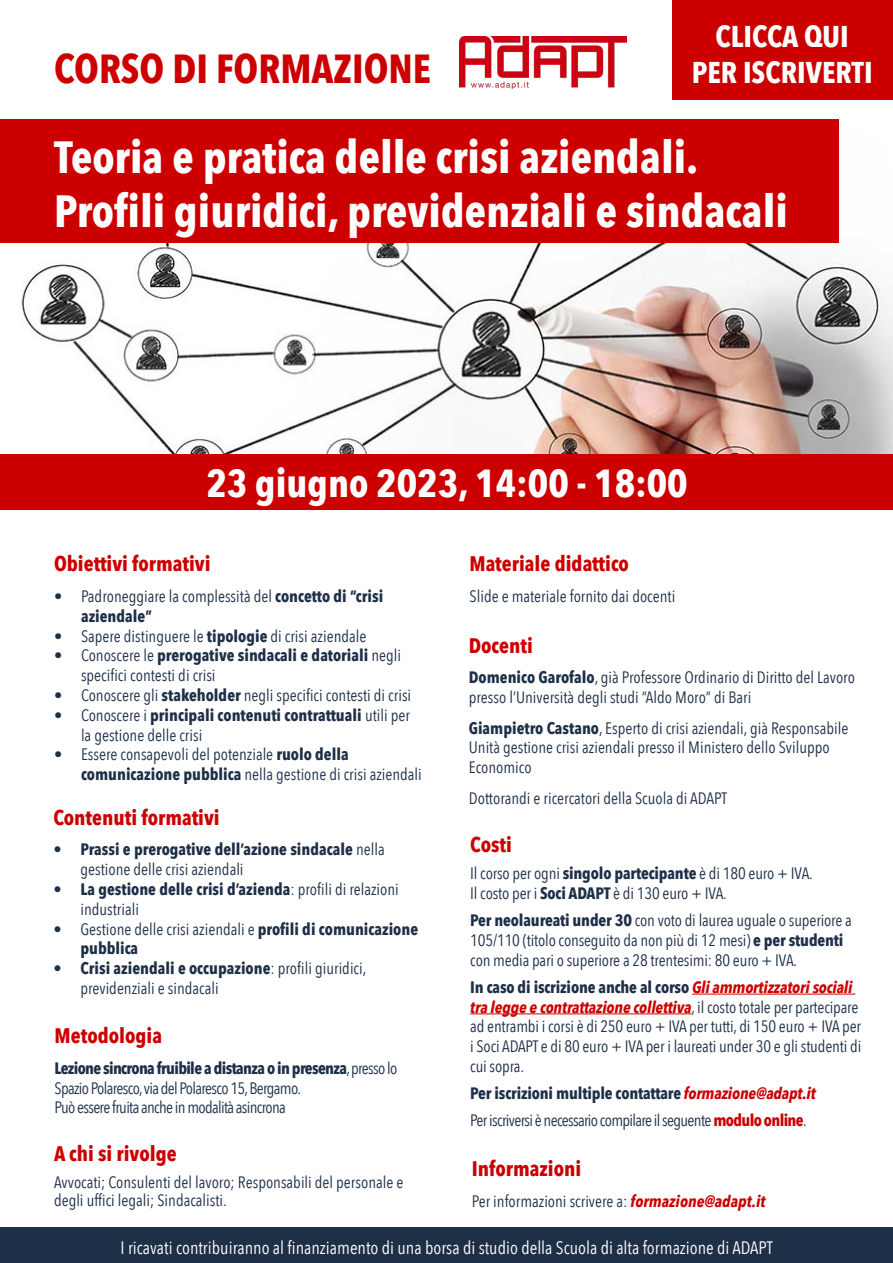
<style>
.page{position:relative;width:893px;height:1263px;background:#fff}
.page>*{position:absolute;margin:0;border:0;box-sizing:border-box;transform-origin:0 0}
.t1{font:700 45px/54px "Avenir Next Condensed";color:#fff}
.t2{font:700 40.5px "Avenir Next Condensed";color:#c00}
.t3{font:700 39px "Avenir Next Condensed";color:#fff}
.t4{font:700 30px/36px "Avenir Next Condensed";color:#fff;text-align:center}
.t5{font:700 21px "Avenir Next Condensed";color:#c00}
.t6{font:18px "Avenir Next Condensed";color:#fff}
.t7{font:16.5px/19.8px "Avenir Next Condensed";color:#1e2f48}
.t8{font:16.5px/19.8px "Avenir Next Condensed";letter-spacing:-.04em;color:#1e2f48}
.t9{font:700 16.5px/19.8px "Avenir Next Condensed";color:#1e2f48}
.s1{font-weight:700}
.s2{font-weight:400}
.s3{font-weight:700;font-style:italic;color:#c00}
.s4{font-weight:700;color:#c00}
</style>
<div class="page">
<img style="left:0;top:119px;width:893px;height:336px">
<img style="left:459px;top:36px;width:167px;height:53px">
<div style="left:1px;top:119px;width:838px;height:123px;background:#c00"></div>
<div style="left:672px;top:0;width:220px;height:99px;background:#c00"></div>
<div style="left:0;top:455px;width:892px;height:55px;background:#c00"></div>
<div style="left:0;top:1228px;width:893px;height:35px;background:#1e2f48"></div>
<hr style="left:692px;top:994px;width:163px;height:1px;background:#c00">
<hr style="left:470px;top:1013px;width:221px;height:1px;background:#c00">
<h2 class="t2" style="left:54px;top:44px;width:379px">CORSO DI FORMAZIONE</h2>
<h3 class="t4" style="left:692px;top:18px;width:182px">CLICCA QUI<br>PER ISCRIVERTI</h3>
<h1 class="t1" style="left:54px;top:130px;width:735px">Teoria e pratica delle crisi aziendali.<br>Profili giuridici, previdenziali e sindacali</h1>
<h3 class="t3" style="left:206px;top:460px;width:483px">23 giugno 2023, 14:00 - 18:00</h3>
<p class="t5" style="left:54px;top:551px;width:158px">Obiettivi formativi</p>
<p class="t7" style="left:81px;top:585px;width:304px;text-indent:-27px">• Padroneggiare la complessità del <span class="s1">concetto di “crisi aziendale”</span></p>
<p class="t7" style="left:54px;top:625px;width:314px">• Sapere distinguere le <span class="s1">tipologie</span> di crisi aziendale</p>
<p class="t7" style="left:81px;top:645px;width:322px;text-indent:-27px">• Conoscere le <span class="s1">prerogative sindacali e datoriali</span> negli specifici contesti di crisi</p>
<p class="t7" style="left:54px;top:684px;width:359px">• Conoscere gli <span class="s1">stakeholder</span> negli specifici contesti di crisi</p>
<p class="t7" style="left:81px;top:704px;width:331px;text-indent:-27px">• Conoscere i <span class="s1">principali contenuti contrattuali</span> utili per la gestione delle crisi</p>
<p class="t7" style="left:81px;top:744px;width:342px;text-indent:-27px">• Essere consapevoli del potenziale <span class="s1">ruolo della comunicazione pubblica</span> nella gestione di crisi aziendali</p>
<p class="t5" style="left:53px;top:804px;width:168px">Contenuti formativi</p>
<p class="t9" style="left:80px;top:839px;width:306px;text-indent:-27px">• Prassi e prerogative dell’azione sindacale <span class="s2">nella gestione delle crisi aziendali</span></p>
<p class="t9" style="left:80px;top:879px;width:320px;text-indent:-27px">• La gestione delle crisi d’azienda<span class="s2">: profili di relazioni industriali</span></p>
<p class="t9" style="left:80px;top:919px;width:339px;text-indent:-27px"><span class="s2">• Gestione delle crisi aziendali e</span> profili di comunicazione pubblica</p>
<p class="t7" style="left:80px;top:958px;width:287px;text-indent:-27px"><span class="s1">• Crisi aziendali e occupazione</span>: profili giuridici, previdenziali e sindacali</p>
<p class="t5" style="left:55px;top:1023px;width:109px">Metodologia</p>
<p class="t8" style="left:55px;top:1057px;width:344px"><span class="s1">Lezione sincrona fruibile a distanza o in presenza</span>, presso lo<br>Spazio Polaresco, via del Polaresco 15, Bergamo.<br>Può essere fruita anche in modalità asincrona</p>
<p class="t5" style="left:54px;top:1141px;width:124px">A chi si rivolge</p>
<p class="t7" style="left:54px;top:1172px;width:351px;line-height:18px">Avvocati; Consulenti del lavoro; Responsabili del personale e degli uffici legali; Sindacalisti.</p>
<p class="t5" style="left:470px;top:551px;width:161px">Materiale didattico</p>
<p class="t7" style="left:470px;top:585px;width:207px">Slide e materiale fornito dai docenti</p>
<p class="t5" style="left:469px;top:632px;width:66px">Docenti</p>
<p class="t7" style="left:469px;top:667px;width:388px"><span class="s1">Domenico Garofalo</span>, già Professore Ordinario di Diritto del Lavoro presso l’Università degli studi “Aldo Moro” di Bari</p>
<p class="t7" style="left:469px;top:717px;width:381px"><span class="s1">Giampietro Castano</span>, Esperto di crisi aziendali, già Responsabile<br>Unità gestione crisi aziendali presso il Ministero dello Sviluppo<br>Economico</p>
<p class="t7" style="left:469px;top:787px;width:260px">Dottorandi e ricercatori della Scuola di ADAPT</p>
<p class="t5" style="left:470px;top:832px;width:43px">Costi</p>
<p class="t7" style="left:470px;top:863px;width:344px">Il corso per ogni <span class="s1">singolo partecipante</span> è di 180 euro + IVA.<br>Il costo per i <span class="s1">Soci ADAPT</span> è di 130 euro + IVA.</p>
<p class="t7" style="left:470px;top:910px;width:383px"><span class="s1">Per neolaureati under 30</span> con voto di laurea uguale o superiore a<br>105/110 (titolo conseguito da non più di 12 mesi) <span class="s1">e per studenti </span>con media pari o superiore a 28 trentesimi: 80 euro + IVA.</p>
<p class="t7" style="left:470px;top:976px;width:392px"><span class="s1">In caso di iscrizione anche al corso</span> <span class="s3">Gli ammortizzatori sociali tra legge e contrattazione collettiva</span>, il costo totale per partecipare ad entrambi i corsi è di 250 euro + IVA per tutti, di 150 euro + IVA per i Soci ADAPT e di 80 euro + IVA per i laureati under 30 e gli studenti di cui sopra.</p>
<p class="t8" style="left:470px;top:1079px;width:347px;line-height:27px"><span class="s1">Per iscrizioni multiple contattare</span> <span class="s3">formazione@adapt.it<br></span>Per iscriversi è necessario compilare il seguente <span class="s4">modulo online</span>.</p>
<p class="t5" style="left:472px;top:1156px;width:111px">Informazioni</p>
<p class="t7" style="left:472px;top:1190px;width:295px">Per informazioni scrivere a: <span class="s3">formazione@adapt.it</span></p>
<p class="t6" style="left:121px;top:1232px;width:654px">I ricavati contribuiranno al finanziamento di una borsa di studio della Scuola di alta formazione di ADAPT</p>
</div>
